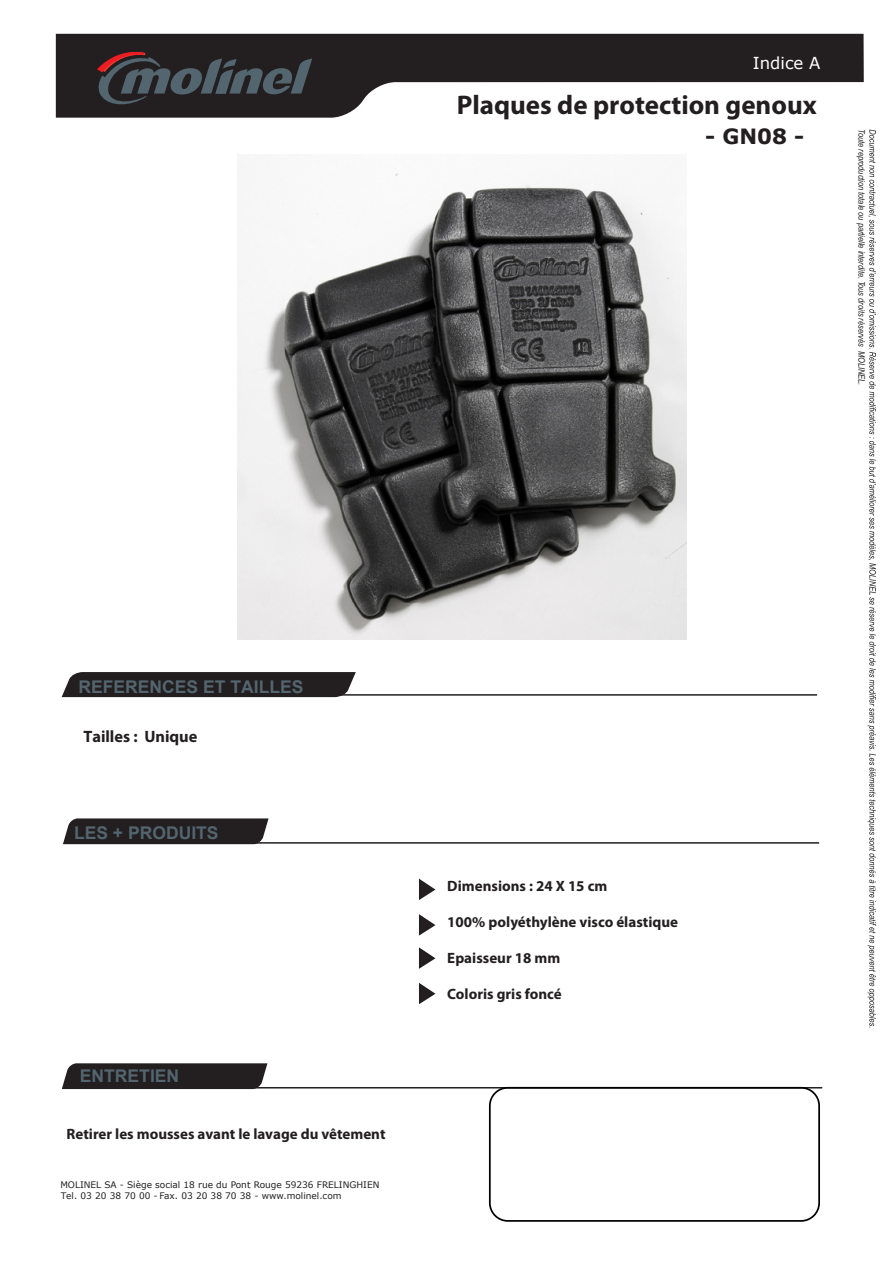
<style>
.page{position:relative;width:893px;height:1263px;background:#fff}
.page>*{position:absolute;margin:0;border:0;box-sizing:border-box;transform-origin:0 0}
.t1{font:700 27px "Myriad Pro";color:#231f20}
.t2{font:700 21px "Verdana";color:#231f20}
.t3{font:700 17.55px "Arial";color:#53656e}
.t4{font:700 16.5px "Myriad Pro";color:#231f20}
.t5{font:16.5px "Verdana";color:#fefefd}
.t6{font:700 15px "Myriad Pro";color:#231f20}
.t7{font:9px/10.8px "Verdana";color:#231f20}
.t8{font:italic 9px "Arial Narrow";color:#231f20}
</style>
<div class="page">
<svg style="left:56px;top:34px;width:808px;height:84px;fill:#231f20"></svg>
<svg style="left:97px;top:50px;width:215px;height:58px;background:#353438"></svg>
<hr style="left:67px;top:694px;width:750px;height:2px;background:#231f20">
<svg style="left:62px;top:672px;width:294px;height:25px;background:#2b2728"></svg>
<hr style="left:65px;top:842px;width:754px;height:2px;background:#231f20">
<svg style="left:63px;top:818px;width:206px;height:26px;background:#2f2b2c"></svg>
<hr style="left:64px;top:1087px;width:758px;height:1px;background:#231f20">
<svg style="left:62px;top:1063px;width:205px;height:26px;background:#2d292a"></svg>
<div style="left:489px;top:1087px;width:331px;height:135px;border:2px solid #000001;border-radius:18px"></div>
<svg style="left:868px;top:130px;width:8px;height:897px"></svg>
<svg style="left:419px;top:879px;width:16px;height:21px"></svg>
<svg style="left:419px;top:914px;width:16px;height:22px"></svg>
<svg style="left:419px;top:947px;width:16px;height:22px"></svg>
<svg style="left:419px;top:983px;width:16px;height:21px"></svg>
<img style="left:237px;top:165px;width:450px;height:475px">
<p class="t5" style="left:753px;top:52px;width:69px">Indice A</p>
<h1 class="t1" style="left:457px;top:87px;width:362px">Plaques de protection genoux</h1>
<h2 class="t2" style="left:705px;top:121px;width:101px">- GN08 -</h2>
<p class="t8" style="left:868px;top:129px;width:257px;rotate:90deg">Toute reproduction totale ou partielle interdite. Tous droits réservés MOLINEL.</p>
<p class="t3" style="left:79px;top:674px;width:226px">REFERENCES ET TAILLES</p>
<p class="t4" style="left:83px;top:726px;width:115px">Tailles : Unique</p>
<p class="t3" style="left:74px;top:820px;width:146px">LES + PRODUITS</p>
<p class="t3" style="left:80px;top:1063px;width:101px">ENTRETIEN</p>
<p class="t6" style="left:67px;top:1124px;width:320px">Retirer les mousses avant le lavage du vêtement</p>
<p class="t7" style="left:60px;top:1179px;width:321px">MOLINEL SA - Siège social 18 rue du Pont Rouge 59236 FRELINGHIEN<br>Tel. 03 20 38 70 00 - Fax. 03 20 38 70 38 - www.molinel.com</p>
<p class="t6" style="left:447px;top:876px;width:162px">Dimensions : 24 X 15 cm</p>
<p class="t6" style="left:447px;top:912px;width:232px">100% polyéthylène visco élastique</p>
<p class="t6" style="left:447px;top:948px;width:114px">Epaisseur 18 mm</p>
<p class="t6" style="left:447px;top:984px;width:116px">Coloris gris foncé</p>
</div>
